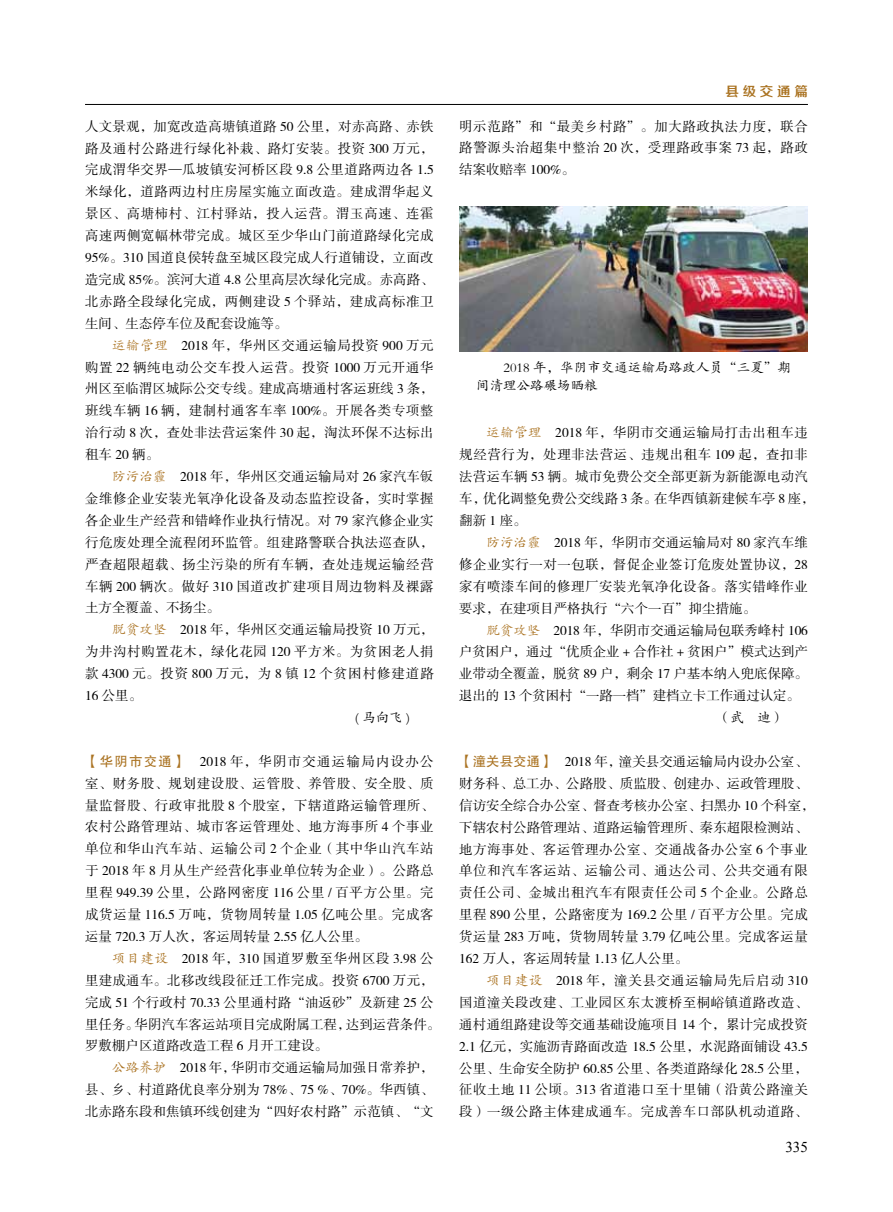
<style>
.page{position:relative;width:893px;height:1212px;background:#fff}
.page>*{position:absolute;margin:0;border:0;box-sizing:border-box;transform-origin:0 0}
.t1{font:15px "Times New Roman";color:#000}
.t2{font:13.5px/21.9px "FZSSK GBK1 0";letter-spacing:.015em;color:#000;text-align:justify}
.t3{font:13.5px/18px "FZKTK GBK1 0";color:#000}
.t4{font:13.5px "FZZZHONGJW GB1 0";letter-spacing:.275em;color:#aa7322}
.s1{font-family:"FZKTK GBK1 0";color:#aa7322}
.s2{font-family:"FZHTK GBK1 0";color:#aa7322}
</style>
<div class="page">
<hr style="left:85px;top:104px;width:723px;height:1px;background:#000">
<img style="left:459px;top:207px;width:349px;height:145px">
<p class="t2" style="left:85px;top:116px;width:350px">人文景观，加宽改造高塘镇道路 50 公里，对赤高路、赤铁路及通村公路进行绿化补栽、路灯安装。投资 300 万元，完成渭华交界—瓜坡镇安河桥区段 9.8 公里道路两边各 1.5米绿化，道路两边村庄房屋实施立面改造。建成渭华起义景区、高塘柿村、江村驿站，投入运营。渭玉高速、连霍高速两侧宽幅林带完成。城区至少华山门前道路绿化完成95%。310 国道良侯转盘至城区段完成人行道铺设，立面改造完成 85%。滨河大道 4.8 公里高层次绿化完成。赤高路、北赤路全段绿化完成，两侧建设 5 个驿站，建成高标准卫生间、生态停车位及配套设施等。</p>
<p class="t2" style="left:85px;top:335px;width:350px;text-indent:27px"><span class="s1">运输管理　</span>2018 年，华州区交通运输局投资 900 万元购置 22 辆纯电动公交车投入运营。投资 1000 万元开通华州区至临渭区城际公交专线。建成高塘通村客运班线 3 条，班线车辆 16 辆，建制村通客车率 100%。开展各类专项整治行动 8 次，查处非法营运案件 30 起，淘汰环保不达标出租车 20 辆。</p>
<p class="t2" style="left:85px;top:466px;width:350px;text-indent:27px"><span class="s1">防污治霾　</span>2018 年，华州区交通运输局对 26 家汽车钣金维修企业安装光氧净化设备及动态监控设备，实时掌握各企业生产经营和错峰作业执行情况。对 79 家汽修企业实行危废处理全流程闭环监管。组建路警联合执法巡查队，严查超限超载、扬尘污染的所有车辆，查处违规运输经营车辆 200 辆次。做好 310 国道改扩建项目周边物料及裸露土方全覆盖、不扬尘。</p>
<p class="t2" style="left:85px;top:619px;width:350px;text-indent:27px"><span class="s1">脱贫攻坚　</span>2018 年，华州区交通运输局投资 10 万元，为井沟村购置花木，绿化花园 120 平方米。为贫困老人捐款 4300 元。投资 800 万元，为 8 镇 12 个贫困村修建道路16 公里。</p>
<p class="t3" style="left:355px;top:709px;width:57px">( 马向飞 )</p>
<p class="t2" style="left:85px;top:751px;width:350px"><span class="s2">【华阴市交通】　</span>2018 年，华阴市交通运输局内设办公室、财务股、规划建设股、运管股、养管股、安全股、质量监督股、行政审批股 8 个股室，下辖道路运输管理所、农村公路管理站、城市客运管理处、地方海事所 4 个事业单位和华山汽车站、运输公司 2 个企业（其中华山汽车站于 2018 年 8 月从生产经营化事业单位转为企业）。公路总里程 949.39 公里，公路网密度 116 公里 / 百平方公里。完成货运量 116.5 万吨，货物周转量 1.05 亿吨公里。完成客运量 720.3 万人次，客运周转量 2.55 亿人公里。</p>
<p class="t2" style="left:85px;top:948px;width:357px;text-align:left;text-indent:27px"><span class="s1">项目建设　</span>2018 年，310 国道罗敷至华州区段 3.98 公里建成通车。北移改线段征迁工作完成。投资 6700 万元，完成 51 个行政村 70.33 公里通村路“油返砂”及新建 25 公里任务。华阴汽车客运站项目完成附属工程，达到运营条件。罗敷棚户区道路改造工程 6 月开工建设。</p>
<p class="t2" style="left:85px;top:1057px;width:350px;text-indent:27px"><span class="s1">公路养护　</span>2018 年，华阴市交通运输局加强日常养护，县、乡、村道路优良率分别为 78%、75 %、70%。华西镇、北赤路东段和焦镇环线创建为“四好农村路”示范镇、“文</p>
<p class="t4" style="left:725px;top:84px;width:84px">县级交通篇</p>
<p class="t2" style="left:459px;top:116px;width:350px">明示范路”和“最美乡村路”。加大路政执法力度，联合路警源头治超集中整治 20 次，受理路政事案 73 起，路政结案收赔率 100%。</p>
<p class="t3" style="left:476px;top:358px;width:316px;text-indent:27px">2018 年，华阴市交通运输局路政人员“三夏”期间清理公路碾场晒粮</p>
<p class="t2" style="left:459px;top:422px;width:357px;text-align:left;text-indent:27px"><span class="s1">运输管理　</span>2018 年，华阴市交通运输局打击出租车违规经营行为，处理非法营运、违规出租车 109 起，查扣非法营运车辆 53 辆。城市免费公交全部更新为新能源电动汽车，优化调整免费公交线路 3 条。在华西镇新建候车亭 8 座，翻新 1 座。</p>
<p class="t2" style="left:459px;top:532px;width:350px;text-indent:27px"><span class="s1">防污治霾　</span>2018 年，华阴市交通运输局对 80 家汽车维修企业实行一对一包联，督促企业签订危废处置协议，28家有喷漆车间的修理厂安装光氧净化设备。落实错峰作业要求，在建项目严格执行“六个一百”抑尘措施。</p>
<p class="t2" style="left:459px;top:620px;width:350px;text-indent:27px"><span class="s1">脱贫攻坚　</span>2018 年，华阴市交通运输局包联秀峰村 106户贫困户，通过“优质企业 + 合作社 + 贫困户”模式达到产业带动全覆盖，脱贫 89 户，剩余 17 户基本纳入兜底保障。退出的 13 个贫困村“一路一档”建档立卡工作通过认定。</p>
<p class="t3" style="left:717px;top:709px;width:69px">（武　迪）</p>
<p class="t2" style="left:459px;top:751px;width:357px;text-align:left"><span class="s2">【潼关县交通】　</span>2018 年，潼关县交通运输局内设办公室、财务科、总工办、公路股、质监股、创建办、运政管理股、信访安全综合办公室、督查考核办公室、扫黑办 10 个科室，下辖农村公路管理站、道路运输管理所、秦东超限检测站、地方海事处、客运管理办公室、交通战备办公室 6 个事业单位和汽车客运站、运输公司、通达公司、公共交通有限责任公司、金城出租汽车有限责任公司 5 个企业。公路总里程 890 公里，公路密度为 169.2 公里 / 百平方公里。完成货运量 283 万吨，货物周转量 3.79 亿吨公里。完成客运量<br>162 万人，客运周转量 1.13 亿人公里。</p>
<p class="t2" style="left:459px;top:970px;width:350px;text-indent:27px"><span class="s1">项目建设　</span>2018 年，潼关县交通运输局先后启动 310国道潼关段改建、工业园区东太渡桥至桐峪镇道路改造、通村通组路建设等交通基础设施项目 14 个，累计完成投资2.1 亿元，实施沥青路面改造 18.5 公里，水泥路面铺设 43.5公里、生命安全防护 60.85 公里、各类道路绿化 28.5 公里，征收土地 11 公顷。313 省道港口至十里铺（沿黄公路潼关段）一级公路主体建成通车。完成善车口部队机动道路、</p>
<p class="t1" style="left:785px;top:1137px;width:24px">335</p>
</div>
